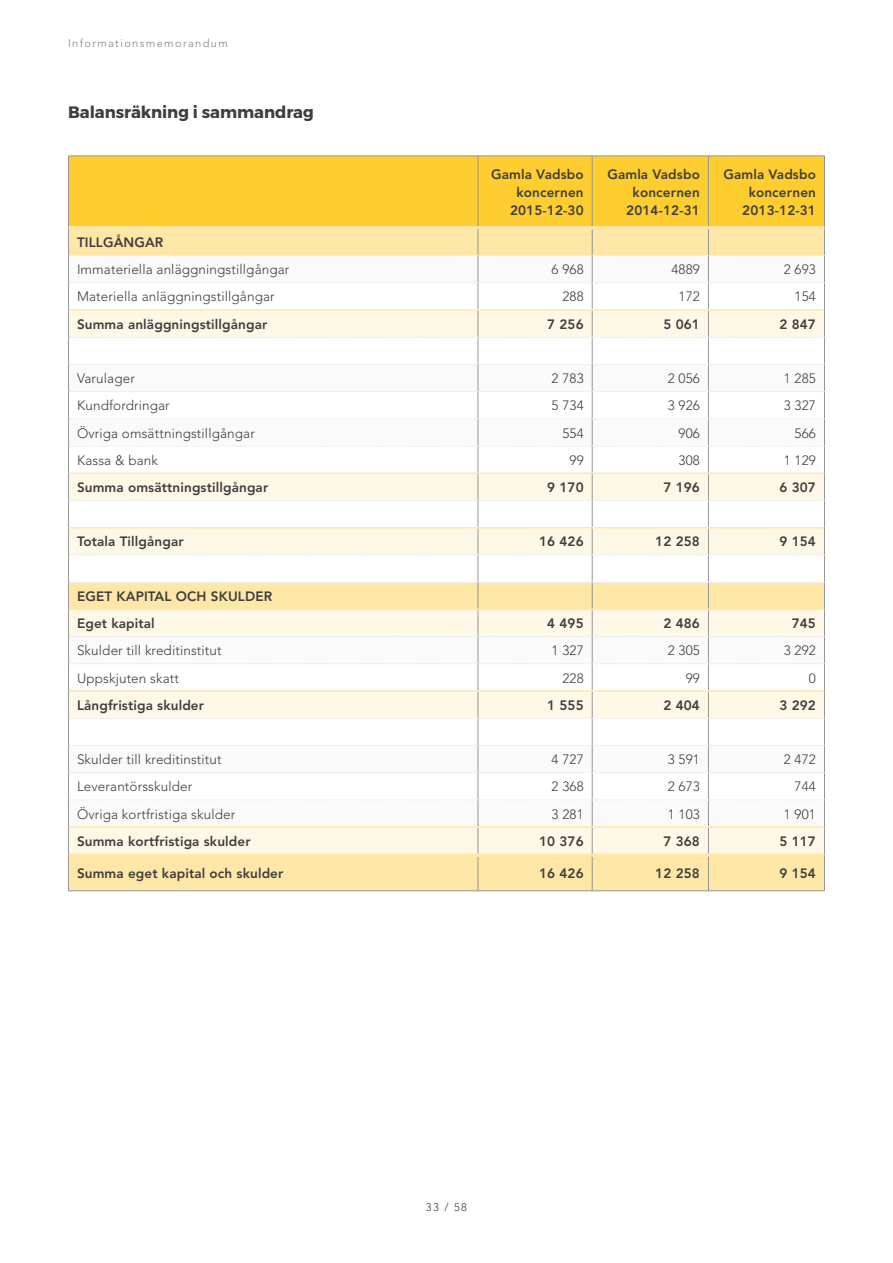
<style>
.page{position:relative;width:893px;height:1263px;background:#fff}
.page>*{position:absolute;margin:0;border:0;box-sizing:border-box;transform-origin:0 0}
.Heading_2{font:700 16.5px "Montserrat";letter-spacing:-.005em;color:#3e3e3f}
.TableLeft{font:800 13.5px/18px "Avenir LT Std";letter-spacing:.01em;color:#3e3e3f;text-align:right}
.TableLeft-2{font:300 13.5px "Avenir LT Std";letter-spacing:.01em;color:#3e3e3f}
.t1{font:300 11.1px "Avenir LT Std";letter-spacing:.12em;color:#808285}
.t2{font:300 11.1px "Avenir LT Std";color:#3e3e3f}
</style>
<div class="page">
<div style="left:69px;top:157px;width:755px;height:69px;background:#fecd2f"></div>
<div style="left:69px;top:856px;width:755px;height:34px;background:#ffe7a7"></div>
<hr style="left:68px;top:156px;width:410px;height:1px;background:#939598">
<hr style="left:68px;top:156px;width:1px;height:72px;background:#939598">
<hr style="left:478px;top:156px;width:114px;height:1px;background:#939598">
<hr style="left:478px;top:156px;width:1px;height:70px;background:#939598">
<hr style="left:592px;top:156px;width:116px;height:1px;background:#939598">
<hr style="left:592px;top:156px;width:1px;height:70px;background:#939598">
<hr style="left:708px;top:156px;width:117px;height:1px;background:#939598">
<hr style="left:708px;top:156px;width:1px;height:70px;background:#939598">
<hr style="left:824px;top:156px;width:1px;height:72px;background:#939598">
<hr style="left:68px;top:855px;width:1px;height:36px;background:#939598">
<hr style="left:478px;top:856px;width:1px;height:35px;background:#939598">
<hr style="left:592px;top:856px;width:1px;height:35px;background:#939598">
<hr style="left:708px;top:856px;width:1px;height:35px;background:#939598">
<hr style="left:824px;top:855px;width:1px;height:36px;background:#939598">
<hr style="left:68px;top:890px;width:410px;height:1px;background:#939598">
<hr style="left:478px;top:890px;width:114px;height:1px;background:#939598">
<hr style="left:592px;top:890px;width:116px;height:1px;background:#939598">
<hr style="left:708px;top:890px;width:117px;height:1px;background:#939598">
<hr style="left:69px;top:226px;width:409px;height:3px;background:#ffe7a7">
<hr style="left:478px;top:226px;width:114px;height:3px;background:#ffe7a7">
<hr style="left:592px;top:226px;width:116px;height:3px;background:#ffe7a7">
<hr style="left:708px;top:226px;width:116px;height:3px;background:#ffe7a7">
<hr style="left:69px;top:853px;width:409px;height:3px;background:#ffe7a7">
<hr style="left:478px;top:853px;width:114px;height:3px;background:#ffe7a7">
<hr style="left:592px;top:853px;width:116px;height:3px;background:#ffe7a7">
<hr style="left:708px;top:853px;width:116px;height:3px;background:#ffe7a7">
<svg style="left:68px;top:228px;width:757px;height:627px"></svg>
<hr style="left:69px;top:309px;width:409px;height:2px;background:#ffe7a7">
<hr style="left:478px;top:309px;width:114px;height:2px;background:#ffe7a7">
<hr style="left:592px;top:309px;width:116px;height:2px;background:#ffe7a7">
<hr style="left:708px;top:309px;width:116px;height:2px;background:#ffe7a7">
<hr style="left:69px;top:472px;width:409px;height:2px;background:#ffe7a7">
<hr style="left:478px;top:472px;width:114px;height:2px;background:#ffe7a7">
<hr style="left:592px;top:472px;width:116px;height:2px;background:#ffe7a7">
<hr style="left:708px;top:472px;width:116px;height:2px;background:#ffe7a7">
<hr style="left:69px;top:527px;width:409px;height:1px;background:#ffe7a7">
<hr style="left:478px;top:527px;width:114px;height:1px;background:#ffe7a7">
<hr style="left:592px;top:527px;width:116px;height:1px;background:#ffe7a7">
<hr style="left:708px;top:527px;width:116px;height:1px;background:#ffe7a7">
<hr style="left:69px;top:609px;width:409px;height:1px;background:#ffe7a7">
<hr style="left:478px;top:609px;width:114px;height:1px;background:#ffe7a7">
<hr style="left:592px;top:609px;width:116px;height:1px;background:#ffe7a7">
<hr style="left:708px;top:609px;width:116px;height:1px;background:#ffe7a7">
<hr style="left:69px;top:690px;width:409px;height:2px;background:#ffe7a7">
<hr style="left:478px;top:690px;width:114px;height:2px;background:#ffe7a7">
<hr style="left:592px;top:690px;width:116px;height:2px;background:#ffe7a7">
<hr style="left:708px;top:690px;width:116px;height:2px;background:#ffe7a7">
<hr style="left:69px;top:826px;width:409px;height:2px;background:#ffe7a7">
<hr style="left:478px;top:826px;width:114px;height:2px;background:#ffe7a7">
<hr style="left:592px;top:826px;width:116px;height:2px;background:#ffe7a7">
<hr style="left:708px;top:826px;width:116px;height:2px;background:#ffe7a7">
<p class="t1" style="left:68px;top:36px;width:161px">Informationsmemorandum</p>
<p class="Heading_2" style="left:68px;top:102px;width:247px">Balansräkning i sammandrag</p>
<p class="TableLeft" style="left:491px;top:165px;width:94px">Gamla Vadsbo koncernen<br>2015-12-30</p>
<p class="TableLeft" style="left:607px;top:165px;width:94px">Gamla Vadsbo koncernen<br>2014-12-31</p>
<p class="TableLeft" style="left:723px;top:165px;width:94px">Gamla Vadsbo koncernen<br>2013-12-31</p>
<p class="TableLeft" style="left:77px;top:233px;width:88px">TILLGÅNGAR</p>
<p class="TableLeft-2" style="left:77px;top:262px;width:214px">Immateriella anläggningstillgångar</p>
<p class="TableLeft-2" style="left:552px;top:262px;width:34px">6 968</p>
<p class="TableLeft-2" style="left:671px;top:262px;width:30px">4889</p>
<p class="TableLeft-2" style="left:784px;top:262px;width:34px">2 693</p>
<p class="TableLeft-2" style="left:77px;top:289px;width:199px">Materiella anläggningstillgångar</p>
<p class="TableLeft-2" style="left:562px;top:289px;width:23px">288</p>
<p class="TableLeft-2" style="left:679px;top:289px;width:23px">172</p>
<p class="TableLeft-2" style="left:795px;top:289px;width:23px">154</p>
<p class="TableLeft" style="left:77px;top:315px;width:192px">Summa anläggningstillgångar</p>
<p class="TableLeft" style="left:547px;top:315px;width:38px">7 256</p>
<p class="TableLeft" style="left:663px;top:315px;width:38px">5 061</p>
<p class="TableLeft" style="left:779px;top:315px;width:38px">2 847</p>
<p class="TableLeft-2" style="left:77px;top:371px;width:59px">Varulager</p>
<p class="TableLeft-2" style="left:552px;top:371px;width:34px">2 783</p>
<p class="TableLeft-2" style="left:668px;top:371px;width:34px">2 056</p>
<p class="TableLeft-2" style="left:784px;top:371px;width:34px">1 285</p>
<p class="TableLeft-2" style="left:77px;top:398px;width:94px">Kundfordringar</p>
<p class="TableLeft-2" style="left:552px;top:398px;width:34px">5 734</p>
<p class="TableLeft-2" style="left:668px;top:398px;width:34px">3 926</p>
<p class="TableLeft-2" style="left:784px;top:398px;width:34px">3 327</p>
<p class="TableLeft-2" style="left:77px;top:425px;width:179px">Övriga omsättningstillgångar</p>
<p class="TableLeft-2" style="left:562px;top:425px;width:23px">554</p>
<p class="TableLeft-2" style="left:679px;top:425px;width:23px">906</p>
<p class="TableLeft-2" style="left:795px;top:425px;width:23px">566</p>
<p class="TableLeft-2" style="left:77px;top:452px;width:83px">Kassa &amp; bank</p>
<p class="TableLeft-2" style="left:569px;top:452px;width:16px">99</p>
<p class="TableLeft-2" style="left:679px;top:452px;width:23px">308</p>
<p class="TableLeft-2" style="left:784px;top:452px;width:34px">1 129</p>
<p class="TableLeft" style="left:77px;top:478px;width:193px">Summa omsättningstillgångar</p>
<p class="TableLeft" style="left:547px;top:478px;width:38px">9 170</p>
<p class="TableLeft" style="left:663px;top:478px;width:38px">7 196</p>
<p class="TableLeft" style="left:779px;top:478px;width:38px">6 307</p>
<p class="TableLeft" style="left:77px;top:533px;width:108px">Totala Tillgångar</p>
<p class="TableLeft" style="left:539px;top:533px;width:46px">16 426</p>
<p class="TableLeft" style="left:655px;top:533px;width:46px">12 258</p>
<p class="TableLeft" style="left:779px;top:533px;width:38px">9 154</p>
<p class="TableLeft" style="left:77px;top:587px;width:197px">EGET KAPITAL OCH SKULDER</p>
<p class="TableLeft" style="left:77px;top:614px;width:79px">Eget kapital</p>
<p class="TableLeft" style="left:547px;top:614px;width:38px">4 495</p>
<p class="TableLeft" style="left:663px;top:614px;width:38px">2 486</p>
<p class="TableLeft" style="left:792px;top:614px;width:26px">745</p>
<p class="TableLeft-2" style="left:77px;top:643px;width:146px">Skulder till kreditinstitut</p>
<p class="TableLeft-2" style="left:552px;top:643px;width:34px">1 327</p>
<p class="TableLeft-2" style="left:668px;top:643px;width:34px">2 305</p>
<p class="TableLeft-2" style="left:784px;top:643px;width:34px">3 292</p>
<p class="TableLeft-2" style="left:77px;top:670px;width:104px">Uppskjuten skatt</p>
<p class="TableLeft-2" style="left:562px;top:670px;width:23px">228</p>
<p class="TableLeft-2" style="left:686px;top:670px;width:16px">99</p>
<p class="TableLeft-2" style="left:809px;top:670px;width:9px">0</p>
<p class="TableLeft" style="left:77px;top:696px;width:129px">Långfristiga skulder</p>
<p class="TableLeft" style="left:547px;top:696px;width:38px">1 555</p>
<p class="TableLeft" style="left:663px;top:696px;width:38px">2 404</p>
<p class="TableLeft" style="left:779px;top:696px;width:38px">3 292</p>
<p class="TableLeft-2" style="left:77px;top:752px;width:146px">Skulder till kreditinstitut</p>
<p class="TableLeft-2" style="left:552px;top:752px;width:34px">4 727</p>
<p class="TableLeft-2" style="left:668px;top:752px;width:34px">3 591</p>
<p class="TableLeft-2" style="left:784px;top:752px;width:34px">2 472</p>
<p class="TableLeft-2" style="left:77px;top:779px;width:117px">Leverantörsskulder</p>
<p class="TableLeft-2" style="left:552px;top:779px;width:34px">2 368</p>
<p class="TableLeft-2" style="left:668px;top:779px;width:34px">2 673</p>
<p class="TableLeft-2" style="left:795px;top:779px;width:23px">744</p>
<p class="TableLeft-2" style="left:77px;top:806px;width:160px">Övriga kortfristiga skulder</p>
<p class="TableLeft-2" style="left:552px;top:806px;width:34px">3 281</p>
<p class="TableLeft-2" style="left:668px;top:806px;width:34px">1 103</p>
<p class="TableLeft-2" style="left:784px;top:806px;width:34px">1 901</p>
<p class="TableLeft" style="left:77px;top:832px;width:175px">Summa kortfristiga skulder</p>
<p class="TableLeft" style="left:539px;top:832px;width:46px">10 376</p>
<p class="TableLeft" style="left:663px;top:832px;width:38px">7 368</p>
<p class="TableLeft" style="left:779px;top:832px;width:38px">5 117</p>
<p class="TableLeft" style="left:77px;top:864px;width:208px">Summa eget kapital och skulder</p>
<p class="TableLeft" style="left:539px;top:864px;width:46px">16 426</p>
<p class="TableLeft" style="left:655px;top:864px;width:46px">12 258</p>
<p class="TableLeft" style="left:779px;top:864px;width:38px">9 154</p>
<p class="t2" style="left:426px;top:1200px;width:43px">33 / 58</p>
</div>
